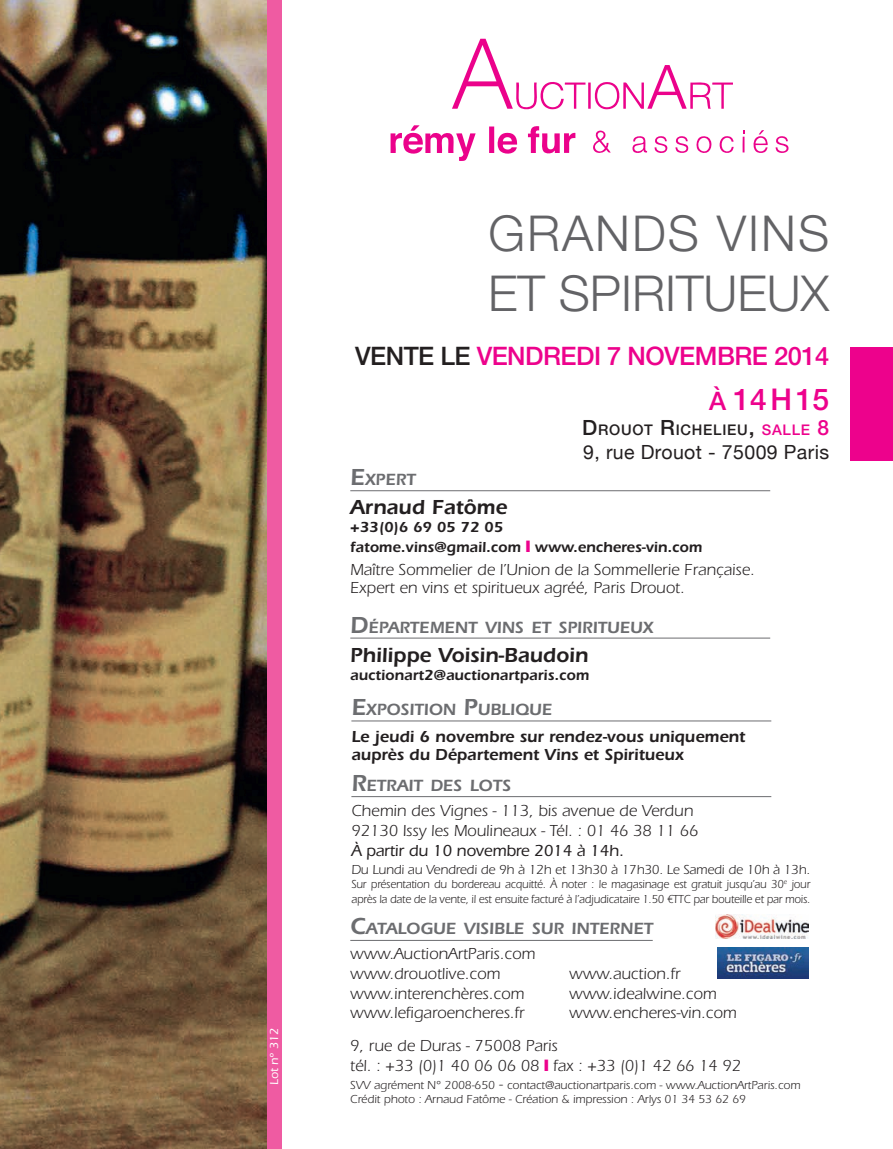
<style>
.page{position:relative;width:893px;height:1149px;background:#fff}
.page>*{position:absolute;margin:0;border:0;box-sizing:border-box;transform-origin:0 0}
.t1{font:300 49.5px/59.4px "Helvetica Neue LT Std";color:#636366}
.t2{font:500 30px "Helvetica Neue LT Std";color:#ed028c}
.t3{font:500 25.5px "Helvetica Neue LT Std";letter-spacing:-.02em;color:#ed028c}
.t4{font:600 21px "ITC Eras Std";color:#231f20}
.t5{font:19.5px "Helvetica Neue";letter-spacing:.02em;color:#231f20}
.t6{font:600 16.8px "Itc Eras";color:#6c6d70}
.t7{font:16.5px/19.8px "ITC Eras Std";color:#231f20}
.t8{font:600 16.5px/18px "ITC Eras Std";color:#231f20}
.t9{font:500 16.5px "ITC Eras Std";letter-spacing:-.01em;color:#231f20}
.t10{font:600 15px/19.8px "ITC Eras Std";color:#231f20}
.t11{font:500 14.7px "Helvetica Neue LT Std";letter-spacing:.05em;color:#231f20}
.t12{font:13.5px "ITC Eras Std";letter-spacing:-.01em;color:#231f20}
.t13{font:12px/14.4px "ITC Eras Std";letter-spacing:-.01em;color:#231f20;scale:.94 1}
.t14{font:12px/14.4px "ITC Eras Std";letter-spacing:-.01em;color:#231f20}
.t15{font:500 12px "ITC Eras Std";color:#fff}
.s1{color:#231f20}
.s2{font-size:25.5px}
.s3{font-size:21px}
.s4{color:#ed028c}
.s5{font-size:21px;color:#ed028c}
.s6{font-size:24px}
.s7{font-size:15px}
</style>
<div class="page">
<div style="left:267px;top:0;width:15px;height:1148px;background:#ef5ba2"></div>
<img style="left:0;top:0;width:267px;height:1148px">
<hr style="left:351px;top:720px;width:420px;height:1px;background:#6c6d70">
<hr style="left:350px;top:490px;width:420px;height:1px;background:#6c6d70">
<hr style="left:350px;top:637px;width:420px;height:1px;background:#6c6d70">
<hr style="left:351px;top:796px;width:420px;height:1px;background:#6c6d70">
<svg style="left:489px;top:126px;width:28px;height:28px"></svg>
<svg style="left:391px;top:125px;width:85px;height:36px"></svg>
<svg style="left:528px;top:126px;width:47px;height:28px"></svg>
<svg style="left:593px;top:130px;width:18px;height:23px"></svg>
<svg style="left:632px;top:136px;width:15px;height:17px"></svg>
<svg style="left:654px;top:136px;width:14px;height:17px"></svg>
<svg style="left:675px;top:136px;width:14px;height:17px"></svg>
<svg style="left:696px;top:136px;width:38px;height:17px"></svg>
<svg style="left:753px;top:130px;width:15px;height:23px"></svg>
<svg style="left:775px;top:136px;width:14px;height:17px"></svg>
<svg style="left:742px;top:130px;width:2px;height:22px"></svg>
<svg style="left:452px;top:39px;width:281px;height:71px"></svg>
<div style="left:850px;top:347px;width:43px;height:114px;background:#ed028c"></div>
<hr style="left:350px;top:939px;width:303px;height:1px;background:#6c6d70">
<img style="left:715px;top:914px;width:93px;height:23px">
<img style="left:717px;top:947px;width:91px;height:31px">
<p class="t15" style="left:268px;top:1084px;width:59px;rotate:-90deg">Lot n° 312</p>
<h1 class="t1" style="left:488px;top:203px;width:343px">GRANDS VINS<br>ET SPIRITUEUX</h1>
<h3 class="t3" style="left:355px;top:341px;width:476px"><span class="s1">VENTE LE</span> VENDREDI 7 NOVEMBRE 2014</h3>
<h2 class="t2" style="left:709px;top:381px;width:121px"><span class="s2">À</span> 14 H 15</h2>
<p class="t11" style="left:582px;top:421px;width:249px"><span class="s3">D</span>ROUOT <span class="s3">R</span>ICHELIEU<span class="s3">,</span> <span class="s4">SALLE</span> <span class="s5">8</span></p>
<p class="t5" style="left:583px;top:440px;width:248px">9, rue Drouot - 75009 Paris</p>
<p class="t6" style="left:350px;top:469px;width:67px"><span class="s6">E</span>XPERT</p>
<p class="t4" style="left:350px;top:495px;width:158px">Arnaud Fatôme</p>
<p class="t10" style="left:350px;top:517px;width:354px">+33(0)6 69 05 72 05<br>fatome.vins@gmail.com www.encheres-vin.com</p>
<p class="t7" style="left:350px;top:560px;width:406px;line-height:18px">Maître Sommelier de l’Union de la Sommellerie Française.<br>Expert en vins et spiritueux agréé, Paris Drouot.</p>
<p class="t6" style="left:350px;top:617px;width:305px"><span class="s6">D</span>ÉPARTEMENT VINS ET SPIRITUEUX</p>
<p class="t4" style="left:350px;top:642px;width:240px">Philippe Voisin-Baudoin</p>
<p class="t10" style="left:350px;top:664px;width:240px">auctionart2@auctionartparis.com</p>
<p class="t6" style="left:351px;top:700px;width:202px"><span class="s6">E</span>XPOSITION <span class="s6">P</span>UBLIQUE</p>
<p class="t8" style="left:351px;top:727px;width:395px">Le jeudi 6 novembre sur rendez-vous uniquement auprès du Département Vins et Spiritueux</p>
<p class="t6" style="left:351px;top:775px;width:161px"><span class="s6">R</span>ETRAIT DES LOTS</p>
<p class="t7" style="left:351px;top:800px;width:349px">Chemin des Vignes - 113, bis avenue de Verdun<br>92130 Issy les Moulineaux - Tél. : 01 46 38 11 66</p>
<p class="t9" style="left:351px;top:840px;width:274px">À partir du 10 novembre 2014 à 14h.</p>
<p class="t12" style="left:351px;top:861px;width:460px">Du Lundi au Vendredi de 9h à 12h et 13h30 à 17h30. Le Samedi de 10h à 13h.</p>
<p class="t13" style="left:351px;top:877px;width:490px">Sur présentation du bordereau acquitté. À noter : le magasinage est gratuit jusqu’au 30<sup>e</sup> jour après la date de la vente, il est ensuite facturé à l’adjudicataire 1.50 €TTC par bouteille et par mois.</p>
<p class="t6" style="left:350px;top:917px;width:304px"><span class="s6">C</span>ATALOGUE VISIBLE SUR INTERNET</p>
<p class="t7" style="left:350px;top:943px;width:187px">www.AuctionArtParis.com www.drouotlive.com www.interenchères.com www.lefigaroencheres.fr</p>
<p class="t7" style="left:569px;top:963px;width:169px">www.auction.fr www.idealwine.com www.encheres-vin.com</p>
<p class="t7" style="left:350px;top:1035px;width:392px">9, rue de Duras - 75008 Paris<br>tél. : +33 (0)1 40 06 06 08 fax : +33 (0)1 42 66 14 92</p>
<p class="t14" style="left:350px;top:1077px;width:452px">SVV agrément N° 2008-650 <span class="s7">-</span> contact@auctionartparis.com - www.AuctionArtParis.com<br>Crédit photo : Arnaud Fatôme - Création &amp; impression : Arlys 01 34 53 62 69</p>
</div>
